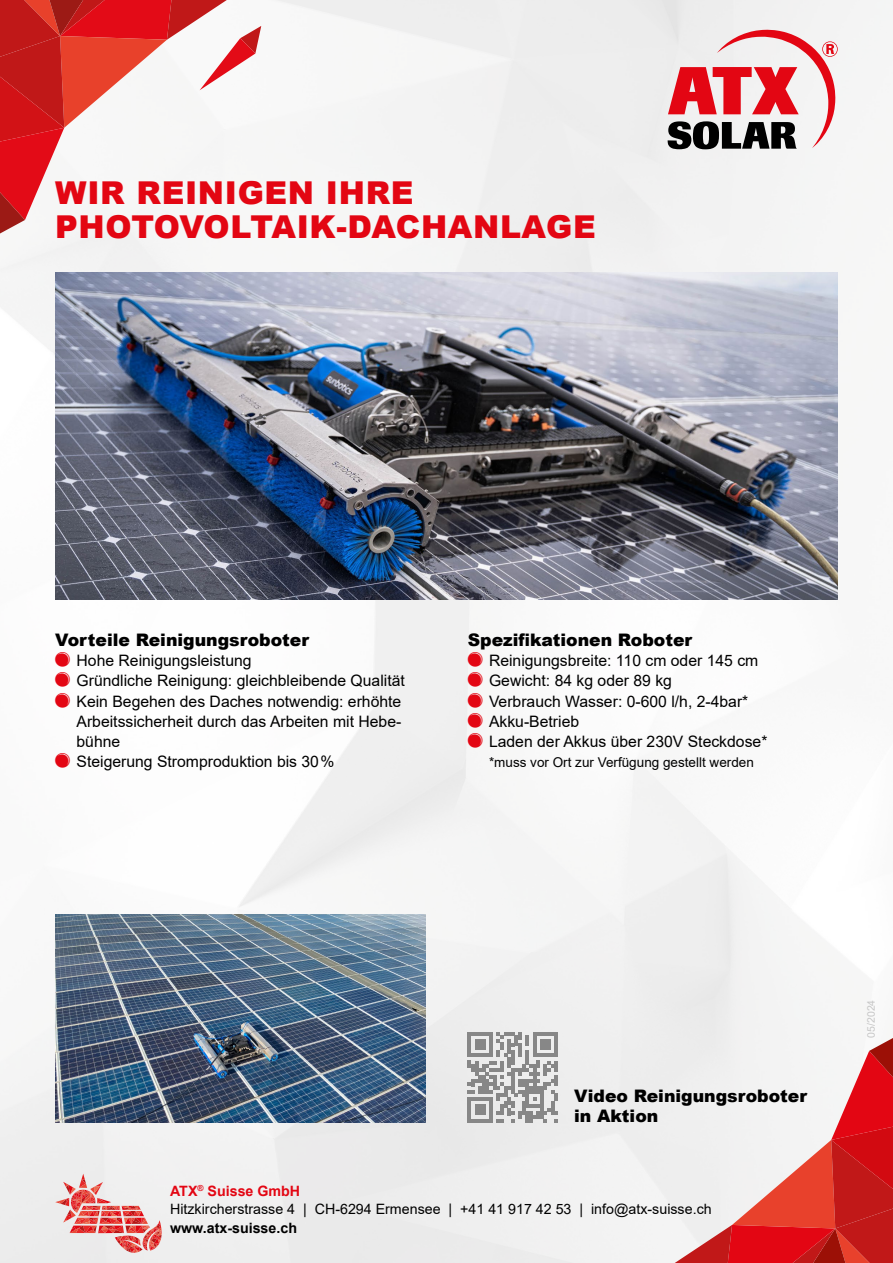
<style>
.page{position:relative;width:893px;height:1263px;background:#fff}
.page>*{position:absolute;margin:0;border:0;box-sizing:border-box;transform-origin:0 0}
.t1{font:900 31.5px/34.5px "Arial";letter-spacing:.02em;color:#e30613}
.t2{font:900 17.25px/20.2px "Arial";color:#000}
.t3{font:15.75px/20.2px "Arial";color:#000}
.t4{font:14.25px/18.8px "Arial";color:#000}
.t5{font:700 14.25px "Arial";color:#000}
.t6{font:13.5px "Arial";color:#000}
.t7{font:10.5px "Arial";color:#c6c6c6}
.s1{font-weight:700;color:#e30613}
</style>
<div class="page">
<img style="left:0;top:0;width:893px;height:1263px">
<svg style="left:0;top:0;width:261px;height:233px"></svg>
<svg style="left:675px;top:1038px;width:218px;height:225px"></svg>
<svg style="left:55px;top:1174px;width:107px;height:79px"></svg>
<svg style="left:668px;top:30px;width:170px;height:119px"></svg>
<img style="left:55px;top:272px;width:783px;height:328px">
<svg style="left:468px;top:1032px;width:90px;height:90px;background:#b3b3b3"></svg>
<img style="left:55px;top:914px;width:370px;height:209px">
<svg style="left:55px;top:652px;width:15px;height:55px"></svg>
<svg style="left:55px;top:753px;width:15px;height:15px"></svg>
<svg style="left:468px;top:652px;width:15px;height:55px"></svg>
<svg style="left:468px;top:713px;width:15px;height:35px"></svg>
<h1 class="t1" style="left:55px;top:174px;width:542px">WIR REINIGEN IHRE<br>PHOTOVOLTAIK-DACHANLAGE</h1>
<p class="t2" style="left:55px;top:629px;width:255px">Vorteile Reinigungsroboter</p>
<p class="t3" style="left:77px;top:650px;width:330px">Hohe Reinigungsleistung<br>Gründliche Reinigung: gleichbleibende Qualität Kein Begehen des Daches notwendig: erhöhte Arbeitssicherheit durch das Arbeiten mit Hebe&shy;bühne<br>Steigerung Stromproduktion bis 30 %</p>
<p class="t2" style="left:468px;top:629px;width:226px">Spezifikationen Roboter</p>
<p class="t3" style="left:489px;top:650px;width:280px">Reinigungsbreite: 110 cm oder 145 cm<br>Gewicht: 84 kg oder 89 kg<br>Verbrauch Wasser: 0-600 l/h, 2-4bar*<br>Akku-Betrieb<br>Laden der Akkus über 230V Steckdose*</p>
<p class="t6" style="left:489px;top:753px;width:266px">*muss vor Ort zur Verfügung gestellt werden</p>
<p class="t2" style="left:574px;top:1085px;width:235px">Video Reinigungsroboter in Aktion</p>
<p class="t4" style="left:170px;top:1181px;width:543px"><span class="s1">ATX</span><sup>®</sup> <span class="s1">Suisse GmbH<br></span>Hitzkircherstrasse 4 | CH-6294 Ermensee | +41 41 917 42 53 | info@atx-suisse.ch</p>
<p class="t5" style="left:170px;top:1218px;width:128px">www.atx-suisse.ch</p>
<p class="t7" style="left:864px;top:1037px;width:39px;rotate:-90deg">05/2024</p>
</div>
